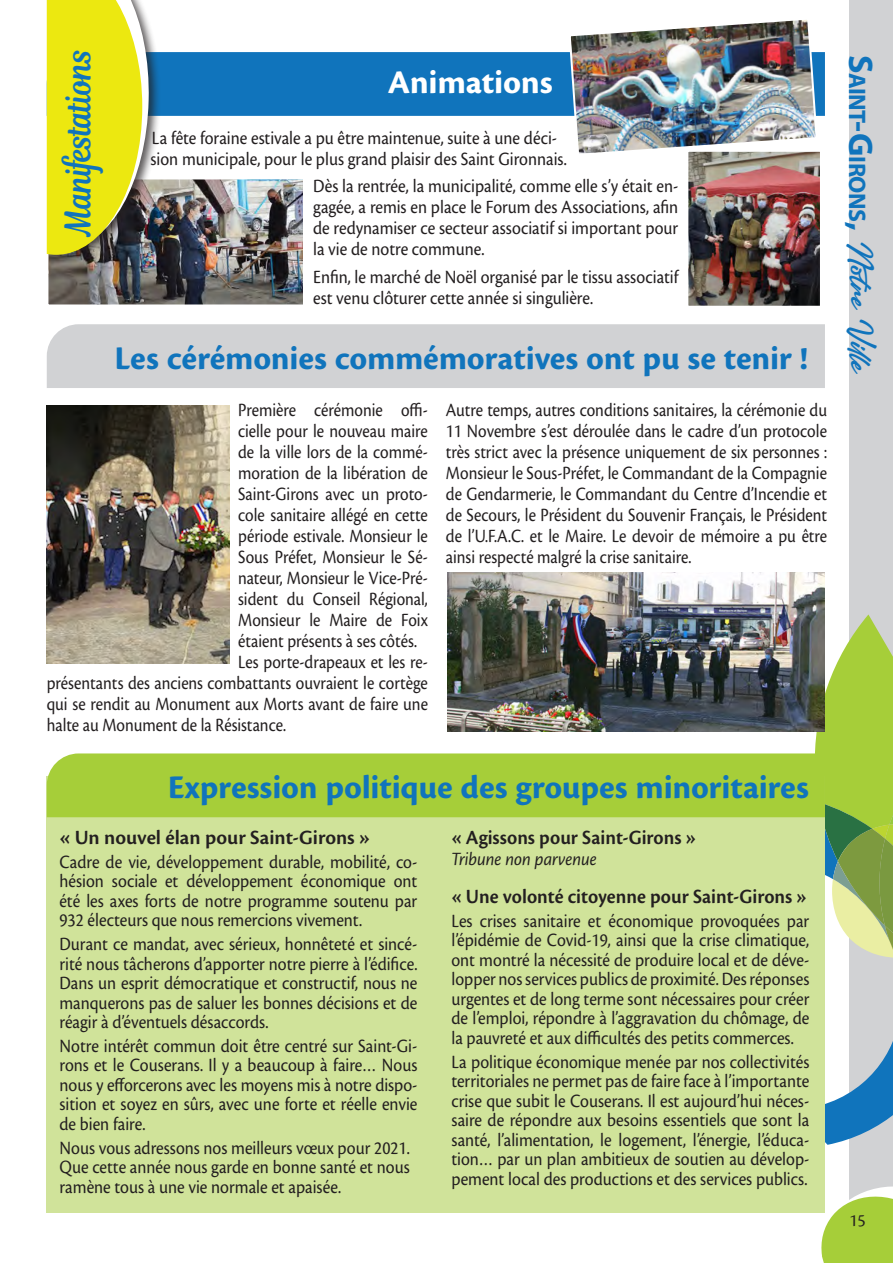
<style>
.page{position:relative;width:893px;height:1263px;background:#fff}
.page>*{position:absolute;margin:0;border:0;box-sizing:border-box;transform-origin:0 0}
.t1{font:35.25px "Magnolia Script";color:#1074bc;scale:.84 1}
.t2{font:34.5px "Cronos Pro Bold Capt";letter-spacing:-.005em;color:#1074bc}
.t3{font:34.5px "Cronos Pro Bold Capt";letter-spacing:-.01em;color:#fff}
.t4{font:26.85px "Amertha PERSONALUSEONLY";color:#1074bc;scale:1.1 1}
.t5{font:600 21px "Cronos Pro";color:#231f20;scale:.95 1}
.t6{font:600 21px "Cronos Pro";color:#231f20}
.t7{font:19.5px/19.5px "Cronos Pro";color:#231f20;text-align:justify;scale:.9 1}
.t8{font:19.5px/21px "Cronos Pro";color:#231f20;text-align:justify;scale:.87 1}
.t9{font:italic 19.5px "Cronos Pro";letter-spacing:-.005em;color:#231f20;scale:.9 1}
.t10{font:18px "Cronos Pro Disp";color:#231f20}
.s1{font-family:"Myriad Pro";font-weight:700;font-size:34.35px}
.s2{font-family:"Myriad Pro";font-weight:700;font-size:24px}
</style>
<div class="page">
<div style="left:849px;top:0;width:44px;height:1263px;background:#d1d2d4"></div>
<svg style="left:825px;top:1041px;width:68px;height:104px"></svg>
<svg style="left:815px;top:614px;width:78px;height:344px;background:#a8c763"></svg>
<svg style="left:821px;top:1186px;width:72px;height:77px"></svg>
<div style="left:161px;top:52px;width:664px;height:64px;background:#1074bc"></div>
<div style="left:47px;top:776px;width:778px;height:437px;background:#d0e39a"></div>
<div style="left:47px;top:753px;width:778px;height:64px;background:#a6ce39"></div>
<img style="left:50px;top:181px;width:252px;height:122px">
<div style="left:47px;top:178px;width:258px;height:128px;border:2px solid #fff"></div>
<div style="left:47px;top:324px;width:778px;height:64px;background:#d1d2d4"></div>
<img style="left:568px;top:20px;width:251px;height:134px">
<img style="left:448px;top:573px;width:377px;height:159px">
<img style="left:47px;top:405px;width:183px;height:258px">
<div style="left:55px;top:0;width:106px;height:259px;background:#231f20;opacity:.75"></div>
<svg style="left:47px;top:0;width:104px;height:255px;background:#d7d42b"></svg>
<img style="left:690px;top:153px;width:128px;height:151px">
<div style="left:687px;top:150px;width:134px;height:157px;border:2px solid #fff"></div>
<h1 class="t1" style="left:53px;top:235px;width:225px;rotate:-90deg">Manifestations</h1>
<h2 class="t3" style="left:388px;top:62px;width:166px">Animations</h2>
<p class="t7" style="left:150px;top:127px;width:464px;line-height:21px">La fête foraine estivale a pu être maintenue, suite à une déci&shy;sion municipale, pour le plus grand plaisir des Saint Gironnais.</p>
<p class="t7" style="left:313px;top:176px;width:407px;line-height:21px">Dès la rentrée, la municipalité, comme elle s’y était en&shy;gagée, a remis en place le Forum des Associations, afin de redynamiser ce secteur associatif si important pour la vie de notre commune.</p>
<p class="t7" style="left:313px;top:266px;width:407px;line-height:21px">Enfin, le marché de Noël organisé par le tissu associatif est venu clôturer cette année si singulière.</p>
<h2 class="t2" style="left:114px;top:339px;width:695px">Les cérémonies commémoratives ont pu se tenir !</h2>
<p class="t8" style="left:238px;top:400px;width:220px">Première cérémonie offi-</p>
<p class="t8" style="left:238px;top:421px;width:220px">cielle pour le nouveau maire</p>
<p class="t8" style="left:238px;top:442px;width:220px">de la ville lors de la commé-</p>
<p class="t8" style="left:238px;top:463px;width:220px">moration de la libération de</p>
<p class="t8" style="left:238px;top:484px;width:220px">Saint-Girons avec un proto-</p>
<p class="t8" style="left:238px;top:505px;width:220px">cole sanitaire allégé en cette</p>
<p class="t8" style="left:238px;top:526px;width:220px">période estivale. Monsieur le</p>
<p class="t8" style="left:238px;top:547px;width:220px">Sous Préfet, Monsieur le Sé-</p>
<p class="t8" style="left:238px;top:568px;width:220px">nateur, Monsieur le Vice-Pré-</p>
<p class="t8" style="left:238px;top:589px;width:220px">sident du Conseil Régional,</p>
<p class="t8" style="left:238px;top:610px;width:220px">Monsieur le Maire de Foix</p>
<p class="t8" style="left:238px;top:631px;width:207px">étaient présents à ses côtés.</p>
<p class="t8" style="left:238px;top:652px;width:220px">Les porte-drapeaux et les re-</p>
<p class="t8" style="left:47px;top:673px;width:440px">présentants des anciens combattants ouvraient le cortège</p>
<p class="t8" style="left:47px;top:694px;width:440px">qui se rendit au Monument aux Morts avant de faire une</p>
<p class="t8" style="left:47px;top:715px;width:277px">halte au Monument de la Résistance.</p>
<p class="t8" style="left:446px;top:400px;width:440px">Autre temps, autres conditions sanitaires, la cérémonie du 11 Novembre s’est déroulée dans le cadre d’un protocole très strict avec la présence uniquement de six personnes :<br>Monsieur le Sous-Préfet, le Commandant de la Compagnie de Gendarmerie, le Commandant du Centre d’Incendie et de Secours, le Président du Souvenir Français, le Président de l’U.F.A.C. et le Maire. Le devoir de mémoire a pu être ainsi respecté malgré la crise sanitaire.</p>
<h2 class="t2" style="left:168px;top:768px;width:643px">Expression politique des groupes minoritaires</h2>
<p class="t6" style="left:60px;top:825px;width:312px">« Un nouvel élan pour Saint-Girons »</p>
<p class="t7" style="left:60px;top:852px;width:399px">Cadre de vie, développement durable, mobilité, co&shy;hésion sociale et développement économique ont été les axes forts de notre programme soutenu par 932 électeurs que nous remercions vivement.</p>
<p class="t7" style="left:60px;top:934px;width:399px">Durant ce mandat, avec sérieux, honnêteté et sincé&shy;rité nous tâcherons d’apporter notre pierre à l’édifice.<br>Dans un esprit démocratique et constructif, nous ne manquerons pas de saluer les bonnes décisions et de réagir à d’éventuels désaccords.</p>
<p class="t7" style="left:60px;top:1036px;width:399px">Notre intérêt commun doit être centré sur Saint-Gi&shy;rons et le Couserans. Il y a beaucoup à faire… Nous nous y efforcerons avec les moyens mis à notre dispo&shy;sition et soyez en sûrs, avec une forte et réelle envie de bien faire.</p>
<p class="t7" style="left:60px;top:1138px;width:391px">Nous vous adressons nos meilleurs vœux pour 2021.<br>Que cette année nous garde en bonne santé et nous ramène tous à une vie normale et apaisée.</p>
<p class="t5" style="left:451px;top:825px;width:259px">« Agissons pour Saint-Girons »</p>
<p class="t9" style="left:451px;top:848px;width:163px">Tribune non parvenue</p>
<p class="t5" style="left:451px;top:884px;width:376px">« Une volonté citoyenne pour Saint-Girons »</p>
<p class="t7" style="left:451px;top:911px;width:399px">Les crises sanitaire et économique provoquées par l’épidémie de Covid-19, ainsi que la crise climatique, ont montré la nécessité de produire local et de déve&shy;lopper nos services publics de proximité. Des réponses urgentes et de long terme sont nécessaires pour créer de l’emploi, répondre à l’aggravation du chômage, de la pauvreté et aux difficultés des petits commerces.</p>
<p class="t7" style="left:451px;top:1052px;width:399px">La politique économique menée par nos collectivités territoriales ne permet pas de faire face à l’importante crise que subit le Couserans. Il est aujourd’hui néces&shy;saire de répondre aux besoins essentiels que sont la santé, l’alimentation, le logement, l’énergie, l’éduca&shy;tion… par un plan ambitieux de soutien au dévelop&shy;pement local des productions et des services publics.</p>
<h3 class="t4" style="left:883px;top:55px;width:292px;rotate:90deg"><span class="s1">S</span><span class="s2">aint</span><span class="s1">-G</span><span class="s2">irons</span><span class="s1">,</span> Notre Ville</h3>
<p class="t10" style="left:849px;top:1209px;width:18px">15</p>
</div>
